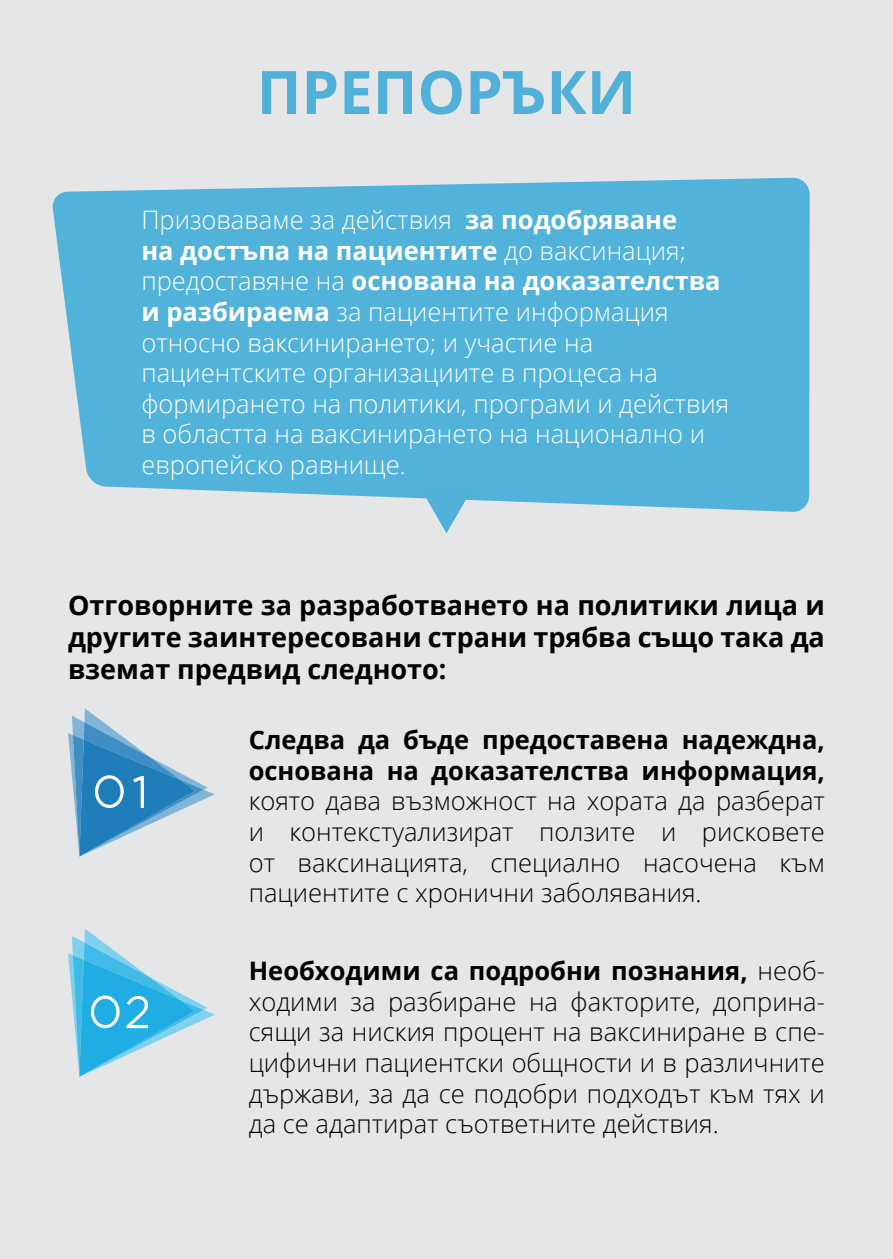
<style>
.page{position:relative;width:893px;height:1259px;background:#e5e6e7}
.page>*{position:absolute;margin:0;border:0;box-sizing:border-box;transform-origin:0 0}
.t1{font:700 60px "Open Sans";color:#50b0d8}
.t2{font:700 27px/32.4px "Open Sans";color:#000;text-align:justify}
.t3{font:300 25.5px/30.6px "Open Sans";color:#000;text-align:justify}
.t4{font:300 25.5px/30.6px "Open Sans";color:#fff}
.t5{font:700 25.5px/30.6px "Open Sans";color:#000}
.s1{font-weight:700}
</style>
<div class="page">
<svg style="left:52px;top:178px;width:758px;height:334px;background:#5cb6db"></svg>
<svg style="left:420px;top:488px;width:53px;height:45px"></svg>
<svg style="left:68px;top:708px;width:147px;height:148px"></svg>
<svg style="left:68px;top:929px;width:147px;height:148px"></svg>
<h1 class="t1" style="left:257px;top:50px;width:381px">ПРЕПОРЪКИ</h1>
<p class="t4" style="left:141px;top:204px;width:589px">Призоваваме за действия <span class="s1">за подобряване<br>на достъпа на пациентите</span> до ваксинация; предоставяне на <span class="s1">основана на доказателства и разбираема</span> за пациентите информация относно ваксинирането; и участие на пациентските организациите в процеса на формирането на политики, програми и действия в областта на ваксинирането на национално и европейско равнище.</p>
<p class="t2" style="left:68px;top:588px;width:758px">Отговорните за разработването на политики лица и другите заинтересовани страни трябва също така да вземат предвид следното:</p>
<p class="t5" style="left:249px;top:724px;width:578px">Следва да бъде предоставена надеждна, основана на доказателства информация,</p>
<p class="t3" style="left:249px;top:785px;width:578px">която дава възможност на хората да разберат и контекстуализират ползите и рисковете от ваксинацията, специално насочена към пациентите с хронични заболявания.</p>
<p class="t3" style="left:249px;top:955px;width:578px"><span class="s1">Необходими са подробни познания,</span> необ&shy;ходими за разбиране на факторите, доприна&shy;сящи за ниския процент на ваксиниране в спе&shy;цифични пациентски общности и в различните държави, за да се подобри подходът към тях и да се адаптират съответните действия.</p>
</div>
